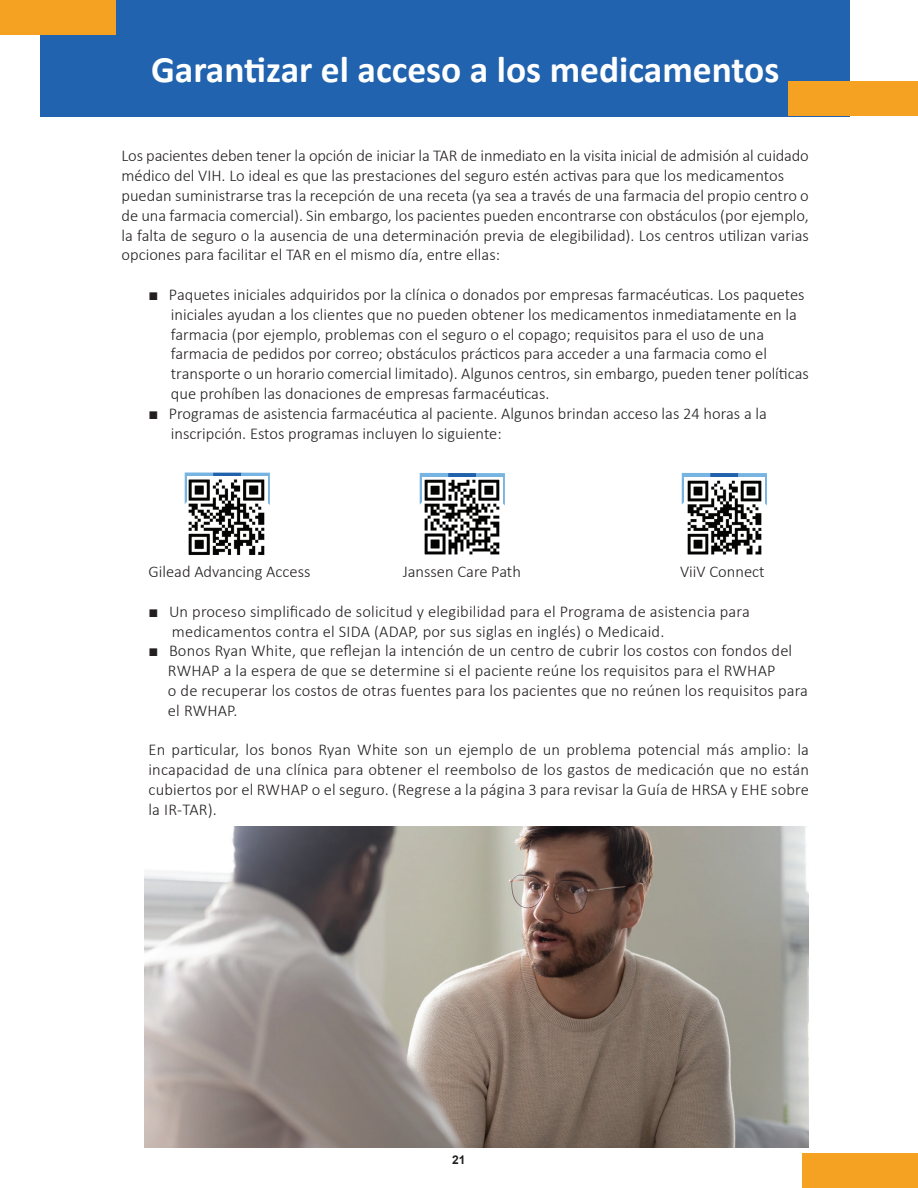
<style>
.page{position:relative;width:918px;height:1188px;background:#fff}
.page>*{position:absolute;margin:0;border:0;box-sizing:border-box;transform-origin:0 0}
.t1{font:700 37.5px "Calibri";color:#fff}
.t2{font:300 16.5px/19.8px "Calibri";color:#231f20}
.t3{font:700 12px "Arial";color:#231f20}
.s1{font-family:"Arial";font-weight:700}
</style>
<div class="page">
<div style="left:40px;top:0;width:810px;height:116px;background:#2163af"></div>
<div style="left:0;top:0;width:116px;height:35px;background:#f5a122"></div>
<div style="left:789px;top:81px;width:129px;height:35px;background:#f5a122"></div>
<div style="left:802px;top:1153px;width:116px;height:35px;background:#f5a122"></div>
<img style="left:144px;top:826px;width:665px;height:322px">
<svg style="left:185px;top:472px;width:85px;height:33px"></svg>
<img style="left:188px;top:477px;width:80px;height:78px">
<svg style="left:682px;top:473px;width:85px;height:33px"></svg>
<img style="left:685px;top:477px;width:80px;height:78px">
<svg style="left:420px;top:473px;width:85px;height:33px"></svg>
<img style="left:423px;top:477px;width:80px;height:78px">
<h1 class="t1" style="left:151px;top:43px;width:630px">Garantizar el acceso a los medicamentos</h1>
<p class="t2" style="left:122px;top:146px;width:689px">Los pacientes deben tener la opción de iniciar la TAR de inmediato en la visita inicial de admisión al cuidado médico del VIH. Lo ideal es que las prestaciones del seguro estén activas para que los medicamentos puedan suministrarse tras la recepción de una receta (ya sea a través de una farmacia del propio centro o de una farmacia comercial). Sin embargo, los pacientes pueden encontrarse con obstáculos (por ejemplo, la falta de seguro o la ausencia de una determinación previa de elegibilidad). Los centros utilizan varias opciones para facilitar el TAR en el mismo día, entre ellas:</p>
<p class="t2" style="left:171px;top:284px;width:640px;text-indent:-22px"><span class="s1">■</span> Paquetes iniciales adquiridos por la clínica o donados por empresas farmacéuticas. Los paquetes iniciales ayudan a los clientes que no pueden obtener los medicamentos inmediatamente en la farmacia (por ejemplo, problemas con el seguro o el copago; requisitos para el uso de una farmacia de pedidos por correo; obstáculos prácticos para acceder a una farmacia como el transporte o un horario comercial limitado). Algunos centros, sin embargo, pueden tener políticas que prohíben las donaciones de empresas farmacéuticas.</p>
<p class="t2" style="left:171px;top:403px;width:598px;text-indent:-22px"><span class="s1">■</span> Programas de asistencia farmacéutica al paciente. Algunos brindan acceso las 24 horas a la inscripción. Estos programas incluyen lo siguiente:</p>
<p class="t2" style="left:148px;top:562px;width:164px">Gilead Advancing Access</p>
<p class="t2" style="left:403px;top:562px;width:120px">Janssen Care Path</p>
<p class="t2" style="left:680px;top:562px;width:86px">ViiV Connect</p>
<p class="t2" style="left:172px;top:601px;width:579px;text-indent:-23px"><span class="s1">■</span> Un proceso simplificado de solicitud y elegibilidad para el Programa de asistencia para medicamentos contra el SIDA (ADAP, por sus siglas en inglés) o Medicaid.</p>
<p class="t2" style="left:168px;top:641px;width:642px;text-indent:-19px"><span class="s1">■</span> Bonos Ryan White, que reflejan la intención de un centro de cubrir los costos con fondos del RWHAP a la espera de que se determine si el paciente reúne los requisitos para el RWHAP<br>o de recuperar los costos de otras fuentes para los pacientes que no reúnen los requisitos para el RWHAP.</p>
<p class="t2" style="left:149px;top:740px;width:662px;text-align:justify">En particular, los bonos Ryan White son un ejemplo de un problema potencial más amplio: la incapacidad de una clínica para obtener el reembolso de los gastos de medicación que no están cubiertos por el RWHAP o el seguro. (Regrese a la página 3 para revisar la Guía de HRSA y EHE sobre la IR-TAR).</p>
<p class="t3" style="left:452px;top:1152px;width:15px">21</p>
</div>
